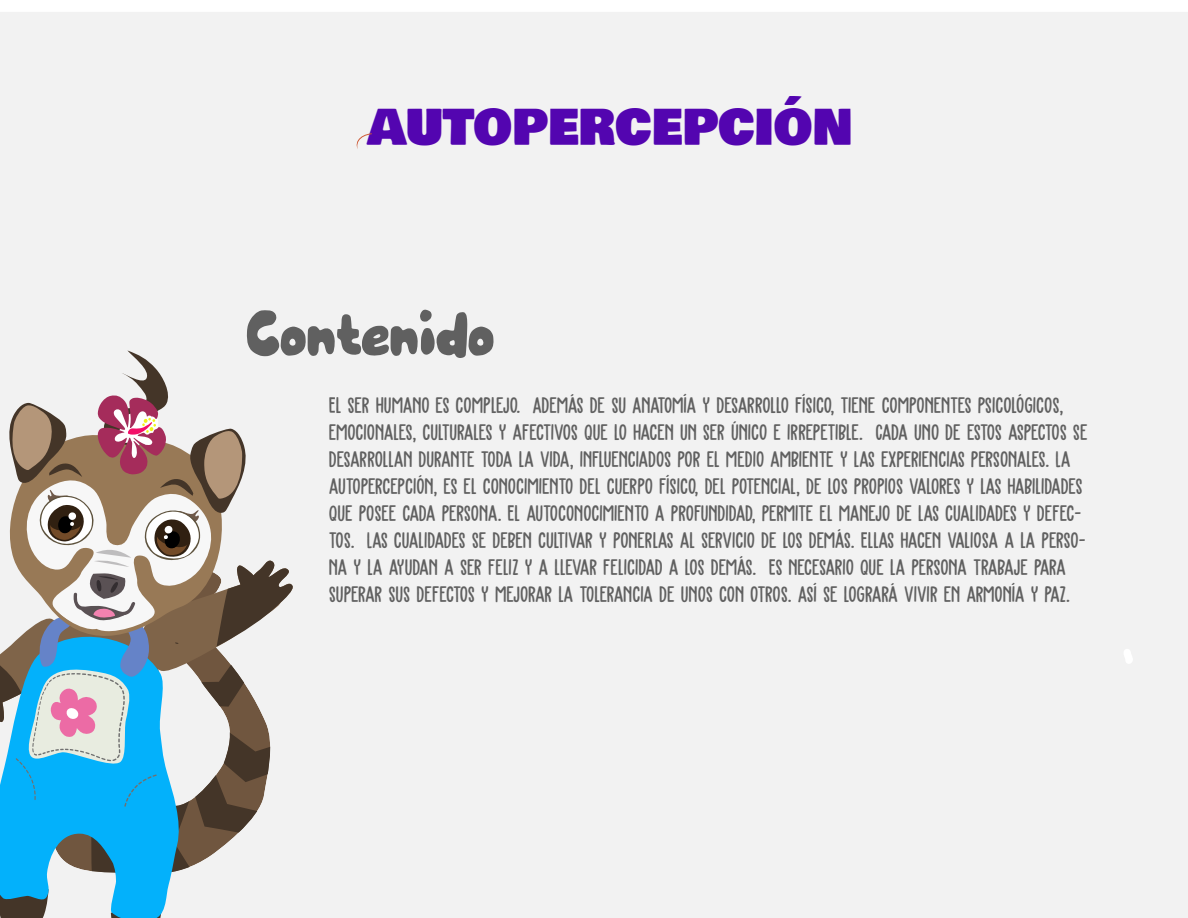
<style>
.page{position:relative;width:1188px;height:918px;background:#fff}
.page>*{position:absolute;margin:0;border:0;box-sizing:border-box;transform-origin:0 0}
.t1{font:61.5px "Hey Kidstoon";color:#606060}
.t2{font:48px "Bowlby One SC";color:#5305b0}
.t3{font:22.5px/27px "Bearskin DEMO";letter-spacing:-.015em;color:#606060}
</style>
<div class="page">
<div style="left:0;top:12px;width:1188px;height:906px;background:#f2f2f2"></div>
<svg style="left:0;top:350px;width:295px;height:568px"></svg>
<svg style="left:355px;top:133px;width:17px;height:16px"></svg>
<h2 class="t2" style="left:368px;top:92px;width:487px">AUTOPERCEPCIÓN</h2>
<h1 class="t1" style="left:247px;top:292px;width:250px">Contenido</h1>
<p class="t3" style="left:329px;top:391px;width:760px">EL SER HUMANO ES COMPLEJO. ADEMÁS DE SU ANATOMÍA Y DESARROLLO FÍSICO, TIENE COMPONENTES PSICOLÓGICOS, EMOCIONALES, CULTURALES Y AFECTIVOS QUE LO HACEN UN SER ÚNICO E IRREPETIBLE. CADA UNO DE ESTOS ASPECTOS SE DESARROLLAN DURANTE TODA LA VIDA, INFLUENCIADOS POR EL MEDIO AMBIENTE Y LAS EXPERIENCIAS PERSONALES. LA AUTOPERCEPCIÓN, ES EL CONOCIMIENTO DEL CUERPO FÍSICO, DEL POTENCIAL, DE LOS PROPIOS VALORES Y LAS HABILIDADES QUE POSEE CADA PERSONA. EL AUTOCONOCIMIENTO A PROFUNDIDAD, PERMITE EL MANEJO DE LAS CUALIDADES Y DEFEC-TOS. LAS CUALIDADES SE DEBEN CULTIVAR Y PONERLAS AL SERVICIO DE LOS DEMÁS. ELLAS HACEN VALIOSA A LA PERSO-NA Y LA AYUDAN A SER FELIZ Y A LLEVAR FELICIDAD A LOS DEMÁS. ES NECESARIO QUE LA PERSONA TRABAJE PARA SUPERAR SUS DEFECTOS Y MEJORAR LA TOLERANCIA DE UNOS CON OTROS. ASÍ SE LOGRARÁ VIVIR EN ARMONÍA Y PAZ.</p>
</div>
